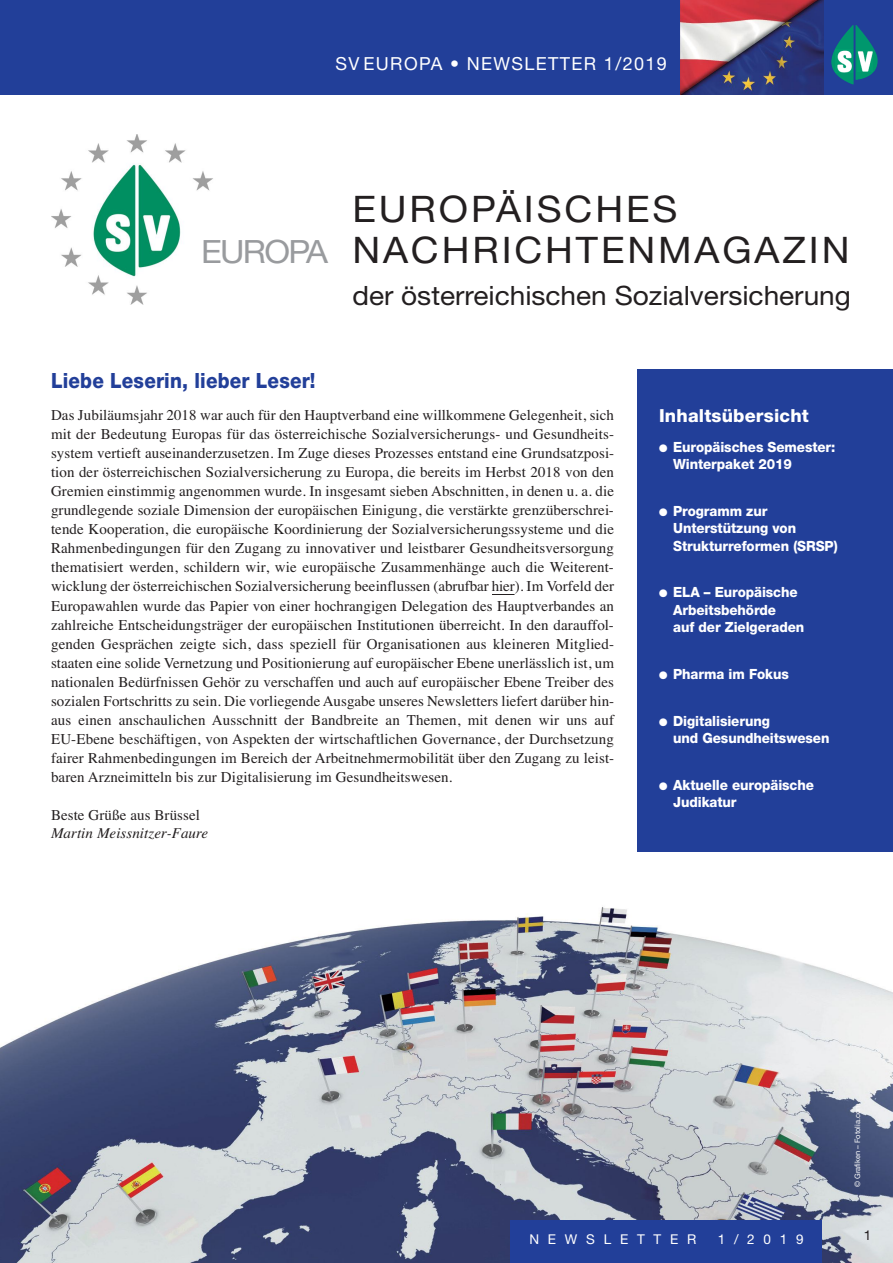
<style>
.page{position:relative;width:893px;height:1263px;background:#fff}
.page>*{position:absolute;margin:0;border:0;box-sizing:border-box;transform-origin:0 0}
.t1{font:36.6px/41.7px "Helvetica Neue LT Std";letter-spacing:.075em;color:#231f20;scale:1.05 1}
.t2{font:32.1px "Helvetica Neue LT Std";letter-spacing:-.05em;color:#999b9e;scale:1.05 1}
.t3{font:26.7px "Helvetica Neue LT Std";color:#231f20;scale:1.05 1}
.t4{font:800 21px "Helvetica Neue";letter-spacing:.01em;color:#223f99;scale:.9 1}
.t5{font:18px "Helvetica Neue LT Std";letter-spacing:.075em;color:#fff}
.t6{font:800 18px "Helvetica Neue LT Std";letter-spacing:.01em;color:#fff}
.t7{font:15px/19px "Times";letter-spacing:.005em;color:#231f20;text-align:justify}
.t8{font:italic 15px "Times";letter-spacing:.005em;color:#231f20}
.t9{font:800 14.1px/17.4px "Helvetica Neue";letter-spacing:-.005em;color:#fff;scale:.95 1}
.t10{font:13.5px "Helvetica Neue LT Std";letter-spacing:.65em;color:#fff}
.t11{font:13.5px "Helvetica Neue LT Std";color:#231f20}
.t12{font:7.5px "Helvetica Neue LT Std";color:#fff}
.s1{font-family:"Monotype Sorts";font-weight:400;font-size:10.5px}
</style>
<div class="page">
<img style="left:0;top:851px;width:893px;height:412px">
<div style="left:510px;top:1220px;width:312px;height:43px;background:#223f99"></div>
<div style="left:637px;top:369px;width:256px;height:482px;background:#223f99"></div>
<div style="left:0;top:0;width:893px;height:94px;background:#223f99"></div>
<img style="left:855px;top:25px;width:23px;height:55px">
<img style="left:831px;top:25px;width:23px;height:60px">
<img style="left:835px;top:50px;width:17px;height:22px">
<img style="left:857px;top:51px;width:16px;height:21px">
<img style="left:680px;top:0;width:143px;height:94px">
<img style="left:51px;top:135px;width:162px;height:169px">
<div style="left:201px;top:210px;width:146px;height:91px;background:#fff"></div>
<svg style="left:492px;top:594px;width:22px;height:1px"></svg>
<p class="t5" style="left:336px;top:58px;width:333px">SV EUROPA • NEWSLETTER 1/2019</p>
<h2 class="t2" style="left:201px;top:240px;width:122px">EUROPA</h2>
<h1 class="t1" style="left:352px;top:191px;width:475px">EUROPÄISCHES<br>NACHRICHTENMAGAZIN</h1>
<h3 class="t3" style="left:352px;top:286px;width:476px">der österreichischen Sozialversicherung</h3>
<h3 class="t4" style="left:51px;top:373px;width:295px">Liebe Leserin, lieber Leser!</h3>
<p class="t7" style="left:51px;top:405px;width:565px">Das Jubiläumsjahr 2018 war auch für den Hauptverband eine willkommene Gelegenheit, sich mit der Bedeutung Europas für das österreichische Sozialversicherungs- und Gesundheits&shy;system vertieft auseinanderzusetzen. Im Zuge dieses Prozesses entstand eine Grundsatzposi&shy;tion der österreichischen Sozialversicherung zu Europa, die bereits im Herbst 2018 von den Gremien einstimmig angenommen wurde. In insgesamt sieben Abschnitten, in denen u. a. die grundlegende soziale Dimension der europäischen Einigung, die verstärkte grenzüberschrei&shy;tende Kooperation, die europäische Koordinierung der Sozialversicherungssysteme und die Rahmenbedingungen für den Zugang zu innovativer und leistbarer Gesundheitsversorgung thematisiert werden, schildern wir, wie europäische Zusammenhänge auch die Weiterent&shy;wicklung der österreichischen Sozialversicherung beeinflussen (abrufbar hier). Im Vorfeld der Europawahlen wurde das Papier von einer hochrangigen Delegation des Hauptverbandes an zahlreiche Entscheidungsträger der europäischen Institutionen überreicht. In den darauffol&shy;genden Gesprächen zeigte sich, dass speziell für Organisationen aus kleineren Mitglied&shy;staaten eine solide Vernetzung und Positionierung auf europäischer Ebene unerlässlich ist, um nationalen Bedürfnissen Gehör zu verschaffen und auch auf europäischer Ebene Treiber des sozialen Fortschritts zu sein. Die vorliegende Ausgabe unseres Newsletters liefert darüber hin&shy;aus einen anschaulichen Ausschnitt der Bandbreite an Themen, mit denen wir uns auf EU-Ebene beschäftigen, von Aspekten der wirtschaftlichen Governance, der Durchsetzung fairer Rahmenbedingungen im Bereich der Arbeitnehmermobilität über den Zugang zu leist&shy;baren Arzneimitteln bis zur Digitalisierung im Gesundheitswesen.</p>
<p class="t7" style="left:51px;top:805px;width:150px">Beste Grüße aus Brüssel</p>
<p class="t8" style="left:51px;top:824px;width:159px">Martin Meissnitzer-Faure</p>
<p class="t6" style="left:659px;top:409px;width:151px">Inhaltsübersicht</p>
<p class="t9" style="left:673px;top:439px;width:172px;text-indent:-14px"><span class="s1">l</span> Europäisches Semester:<br>Winterpaket 2019</p>
<p class="t9" style="left:673px;top:503px;width:175px;text-indent:-14px"><span class="s1">l</span> Programm zur<br>Unterstützung von<br>Strukturreformen (SRSP)</p>
<p class="t9" style="left:673px;top:585px;width:139px;text-indent:-14px"><span class="s1">l</span> ELA – Europäische<br>Arbeitsbehörde<br>auf der Zielgeraden</p>
<p class="t9" style="left:659px;top:666px;width:138px"><span class="s1">l</span> Pharma im Fokus</p>
<p class="t9" style="left:673px;top:713px;width:166px;text-indent:-14px"><span class="s1">l</span> Digitalisierung<br>und Gesundheitswesen</p>
<p class="t9" style="left:673px;top:777px;width:150px;text-indent:-14px"><span class="s1">l</span> Aktuelle europäische<br>Judikatur</p>
<p class="t12" style="left:855px;top:1187px;width:85px;rotate:-90deg">© Grafiken – Fotolia.com</p>
<p class="t10" style="left:529px;top:1234px;width:11px">N</p>
<p class="t11" style="left:864px;top:1230px;width:9px">1</p>
<p class="t10" style="left:548px;top:1234px;width:150px">EWSLETTER</p>
<p class="t10" style="left:718px;top:1234px;width:87px">1/2019</p>
</div>
